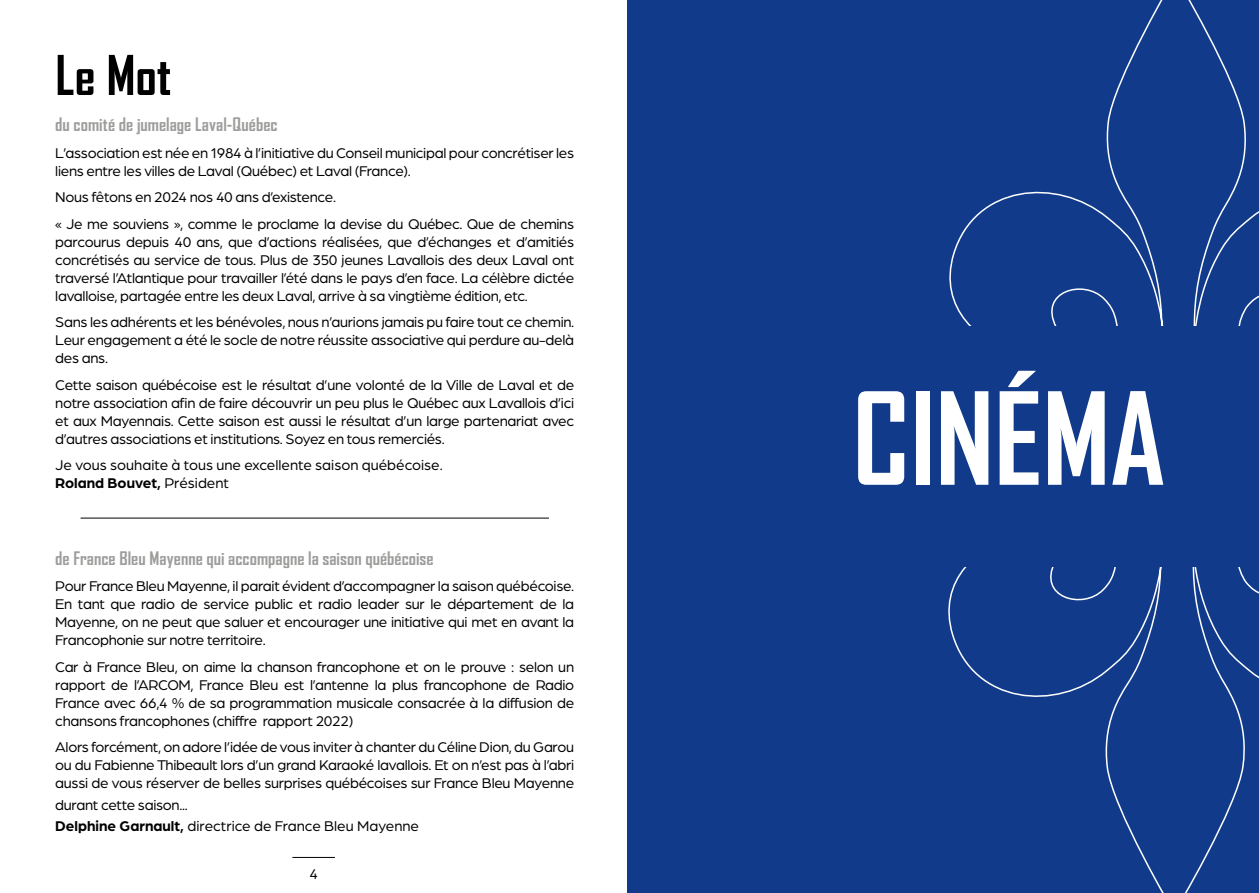
<style>
.page{position:relative;width:1259px;height:893px;background:#fff}
.page>*{position:absolute;margin:0;border:0;box-sizing:border-box;transform-origin:0 0}
.t1{font:700 122.4px "Agency FB";color:#fff}
.t2{font:700 52.5px "Agency FB";color:#000}
.t3{font:700 17.85px "Agency FB";color:#9d9d9c}
.t4{font:15px/18px "Arboria";letter-spacing:-.02em;color:#000;text-align:justify}
.t5{font:15px/18px "Arboria";color:#000}
.s1{font-weight:700}
</style>
<div class="page">
<hr style="left:292px;top:857px;width:43px;height:1px;background:#000">
<div style="left:627px;top:0;width:632px;height:893px;background:#113b8a"></div>
<svg style="left:949px;top:0;width:297px;height:326px"></svg>
<svg style="left:1191px;top:175px;width:68px;height:151px"></svg>
<svg style="left:948px;top:567px;width:297px;height:326px"></svg>
<svg style="left:1190px;top:567px;width:69px;height:147px"></svg>
<hr style="left:81px;top:518px;width:468px;height:1px;background:#000">
<h2 class="t2" style="left:55px;top:46px;width:117px">Le Mot</h2>
<p class="t3" style="left:55px;top:114px;width:224px">du comité de jumelage Laval-Québec</p>
<p class="t4" style="left:55px;top:143px;width:520px">L’association est née en 1984 à l’initiative du Conseil municipal pour concrétiser les liens entre les villes de Laval (Québec) et Laval (France).</p>
<p class="t4" style="left:55px;top:183px;width:520px;line-height:26.5px">Nous fêtons en 2024 nos 40 ans d’existence.<br>« Je me souviens », comme le proclame la devise du Québec. Que de chemins</p>
<p class="t4" style="left:55px;top:232px;width:520px">parcourus depuis 40 ans, que d’actions réalisées, que d’échanges et d’amitiés concrétisés au service de tous. Plus de 350 jeunes Lavallois des deux Laval ont traversé l’Atlantique pour travailler l’été dans le pays d’en face. La célèbre dictée lavalloise, partagée entre les deux Laval, arrive à sa vingtième édition, etc.</p>
<p class="t4" style="left:55px;top:312px;width:520px">Sans les adhérents et les bénévoles, nous n’aurions jamais pu faire tout ce chemin.<br>Leur engagement a été le socle de notre réussite associative qui perdure au-delà des ans.</p>
<p class="t4" style="left:55px;top:375px;width:520px">Cette saison québécoise est le résultat d’une volonté de la Ville de Laval et de notre association afin de faire découvrir un peu plus le Québec aux Lavallois d’ici et aux Mayennais. Cette saison est aussi le résultat d’un large partenariat avec d’autres associations et institutions. Soyez en tous remerciés.</p>
<p class="t5" style="left:55px;top:455px;width:389px">Je vous souhaite à tous une excellente saison québécoise.<br><span class="s1">Roland Bouvet,</span> Président</p>
<p class="t3" style="left:55px;top:548px;width:380px">de France Bleu Mayenne qui accompagne la saison québécoise</p>
<p class="t4" style="left:55px;top:577px;width:520px">Pour France Bleu Mayenne, il parait évident d’accompagner la saison québécoise.<br>En tant que radio de service public et radio leader sur le département de la Mayenne, on ne peut que saluer et encourager une initiative qui met en avant la Francophonie sur notre territoire.</p>
<p class="t4" style="left:55px;top:657px;width:520px">Car à France Bleu, on aime la chanson francophone et on le prouve : selon un rapport de l’ARCOM, France Bleu est l’antenne la plus francophone de Radio France avec 66,4 % de sa programmation musicale consacrée à la diffusion de chansons francophones (chiffre rapport 2022)</p>
<p class="t4" style="left:55px;top:738px;width:520px">Alors forcément, on adore l’idée de vous inviter à chanter du Céline Dion, du Garou ou du Fabienne Thibeault lors d’un grand Karaoké lavallois. Et on n’est pas à l’abri aussi de vous réserver de belles surprises québécoises sur France Bleu Mayenne</p>
<p class="t4" style="left:55px;top:793px;width:365px;line-height:21.5px">durant cette saison...<br><span class="s1">Delphine Garnault,</span> directrice de France Bleu Mayenne</p>
<p class="t4" style="left:309px;top:864px;width:10px">4</p>
<h1 class="t1" style="left:852px;top:371px;width:314px">CINÉMA</h1>
</div>
